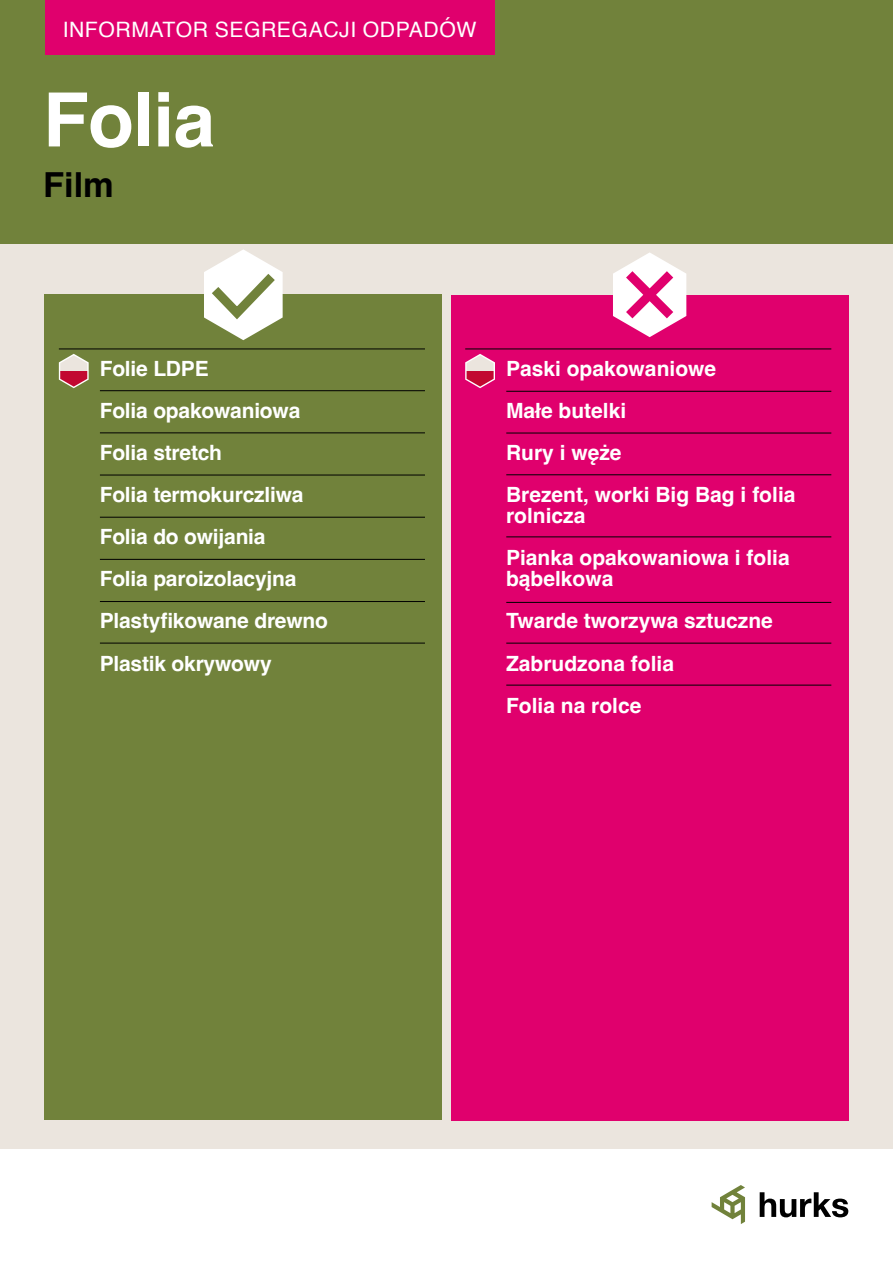
<style>
.page{position:relative;width:893px;height:1263px;background:#fff}
.page>*{position:absolute;margin:0;border:0;box-sizing:border-box;transform-origin:0 0}
.t1{font:700 75px "Helvetica";letter-spacing:-.01em;color:#fff}
.t2{font:700 34.5px "Helvetica";color:#000}
.t3{font:21.23px "Helvetica";letter-spacing:.025em;color:#fff}
.t4{font:700 21px/42px "Helvetica";color:#fff}
</style>
<div class="page">
<svg style="left:712px;top:1185px;width:33px;height:39px"></svg>
<svg style="left:760px;top:1192px;width:88px;height:25px"></svg>
<div style="left:0;top:244px;width:893px;height:905px;background:#ebe5de"></div>
<div style="left:0;top:0;width:893px;height:244px;background:#71823b"></div>
<div style="left:45px;top:0;width:449px;height:55px;background:#e0006d"></div>
<div style="left:45px;top:295px;width:397px;height:825px;background:#71823b"></div>
<div style="left:451px;top:295px;width:397px;height:825px;background:#e0006d"></div>
<svg style="left:201px;top:249px;width:86px;height:92px"></svg>
<svg style="left:613px;top:252px;width:73px;height:85px"></svg>
<svg style="left:59px;top:354px;width:30px;height:34px"></svg>
<svg style="left:465px;top:354px;width:30px;height:34px"></svg>
<hr style="left:59px;top:349px;width:366px;height:1px;background:#000">
<hr style="left:465px;top:349px;width:366px;height:1px;background:#000">
<hr style="left:100px;top:390px;width:325px;height:1px;background:#000">
<hr style="left:506px;top:391px;width:325px;height:1px;background:#000">
<hr style="left:100px;top:433px;width:325px;height:1px;background:#000">
<hr style="left:506px;top:433px;width:325px;height:1px;background:#000">
<hr style="left:100px;top:475px;width:325px;height:1px;background:#000">
<hr style="left:506px;top:474px;width:325px;height:1px;background:#000">
<hr style="left:100px;top:517px;width:325px;height:1px;background:#000">
<hr style="left:100px;top:559px;width:325px;height:1px;background:#000">
<hr style="left:506px;top:537px;width:325px;height:1px;background:#000">
<hr style="left:506px;top:685px;width:325px;height:1px;background:#000">
<hr style="left:100px;top:601px;width:325px;height:1px;background:#000">
<hr style="left:100px;top:643px;width:325px;height:1px;background:#000">
<hr style="left:506px;top:602px;width:325px;height:1px;background:#000">
<hr style="left:506px;top:643px;width:325px;height:1px;background:#000">
<p class="t3" style="left:63px;top:13px;width:415px">INFORMATOR SEGREGACJI ODPADÓW</p>
<h1 class="t1" style="left:43px;top:74px;width:174px">Folia</h1>
<h2 class="t2" style="left:43px;top:163px;width:72px">Film</h2>
<p class="t4" style="left:100px;top:350px;width:230px">Folie LDPE<br>Folia opakowaniowa<br>Folia stretch<br>Folia termokurczliwa<br>Folia do owijania<br>Folia paroizolacyjna<br>Plastyfikowane drewno<br>Plastik okrywowy</p>
<p class="t4" style="left:506px;top:350px;width:291px">Paski opakowaniowe<br>Małe butelki<br>Rury i węże<br>Brezent, worki Big Bag i folia</p>
<p class="t4" style="left:506px;top:497px;width:285px">rolnicza<br>Pianka opakowaniowa i folia</p>
<p class="t4" style="left:506px;top:560px;width:268px">bąbelkowa<br>Twarde tworzywa sztuczne<br>Zabrudzona folia<br>Folia na rolce</p>
</div>
